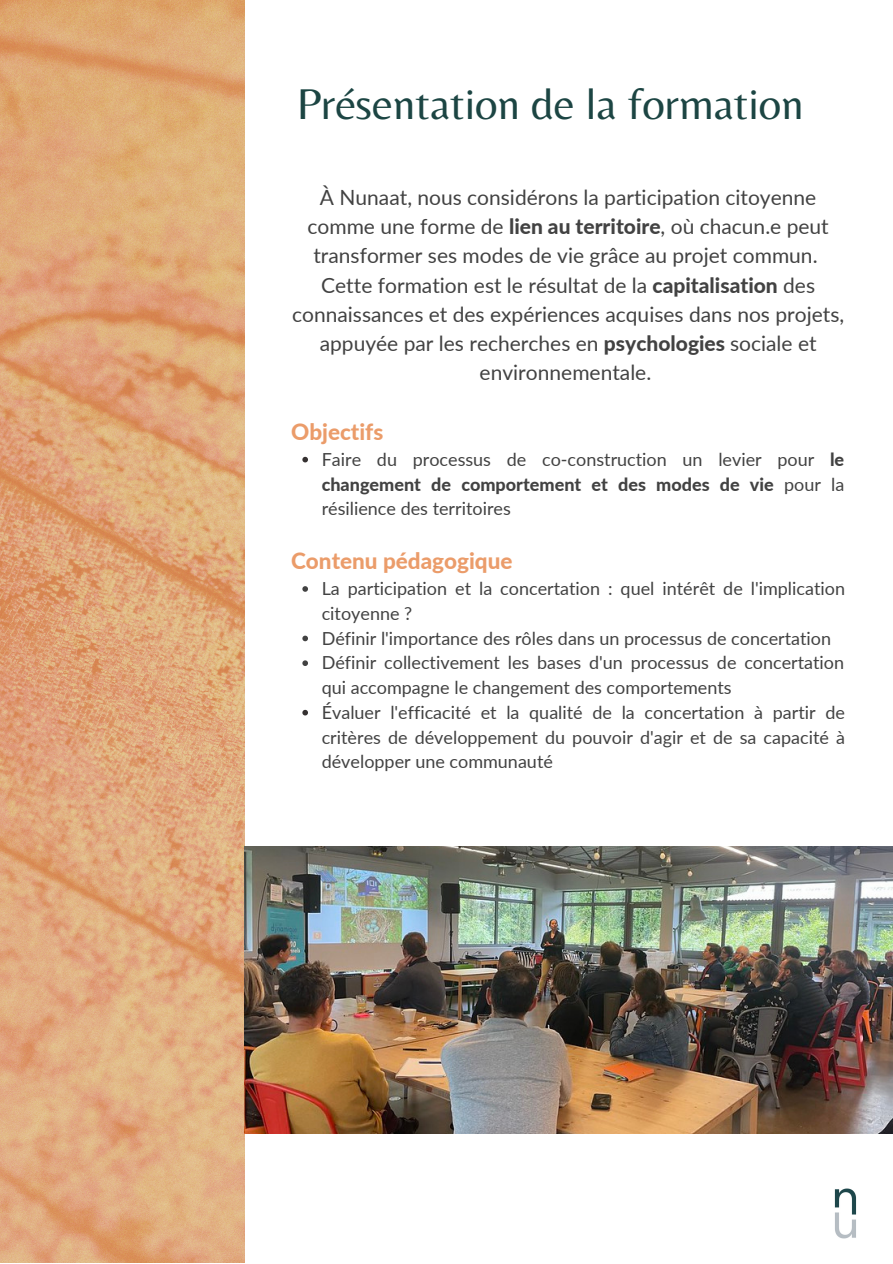
<style>
.page{position:relative;width:893px;height:1264px;background:#fff}
.page>*{position:absolute;margin:0;border:0;box-sizing:border-box;transform-origin:0 0}
.t1{font:44.85px "Belleza";color:#1c4543}
.t2{font:800 22.5px "Lato";color:#eb9c6a}
.t3{font:21px/29.2px "Lato";color:#424242;text-align:center}
.t4{font:18px/24.8px "Lato";color:#424242;text-align:justify}
.s1{font-weight:800}
</style>
<div class="page">
<img style="left:0;top:0;width:244px;height:1262px">
<svg style="left:302px;top:457px;width:6px;height:5px"></svg>
<svg style="left:302px;top:586px;width:6px;height:5px"></svg>
<svg style="left:302px;top:635px;width:6px;height:6px"></svg>
<svg style="left:302px;top:660px;width:6px;height:6px"></svg>
<svg style="left:302px;top:710px;width:6px;height:5px"></svg>
<img style="left:834px;top:1188px;width:23px;height:51px">
<img style="left:244px;top:847px;width:648px;height:286px">
<h1 class="t1" style="left:297px;top:77px;width:508px">Présentation de la formation</h1>
<p class="t3" style="left:292px;top:182px;width:553px">À Nunaat, nous considérons la participation citoyenne comme une forme de <span class="s1">lien au territoire</span>, où chacun.e peut transformer ses modes de vie grâce au projet commun.<br>Cette formation est le résultat de la <span class="s1">capitalisation</span> des connaissances et des expériences acquises dans nos projets, appuyée par les recherches en <span class="s1">psychologies</span> sociale et environnementale.</p>
<p class="t2" style="left:291px;top:418px;width:94px">Objectifs</p>
<p class="t4" style="left:322px;top:446px;width:524px">Faire du processus de co-construction un levier pour <span class="s1">le changement de comportement et des modes de vie</span> pour la résilience des territoires</p>
<p class="t2" style="left:291px;top:547px;width:223px">Contenu pédagogique</p>
<p class="t4" style="left:322px;top:576px;width:525px;text-align:left">La participation et la concertation : quel intérêt de l'implication citoyenne ?<br>Définir l'importance des rôles dans un processus de concertation Définir collectivement les bases d'un processus de concertation qui accompagne le changement des comportements<br>Évaluer l'efficacité et la qualité de la concertation à partir de critères de développement du pouvoir d'agir et de sa capacité à développer une communauté</p>
</div>
